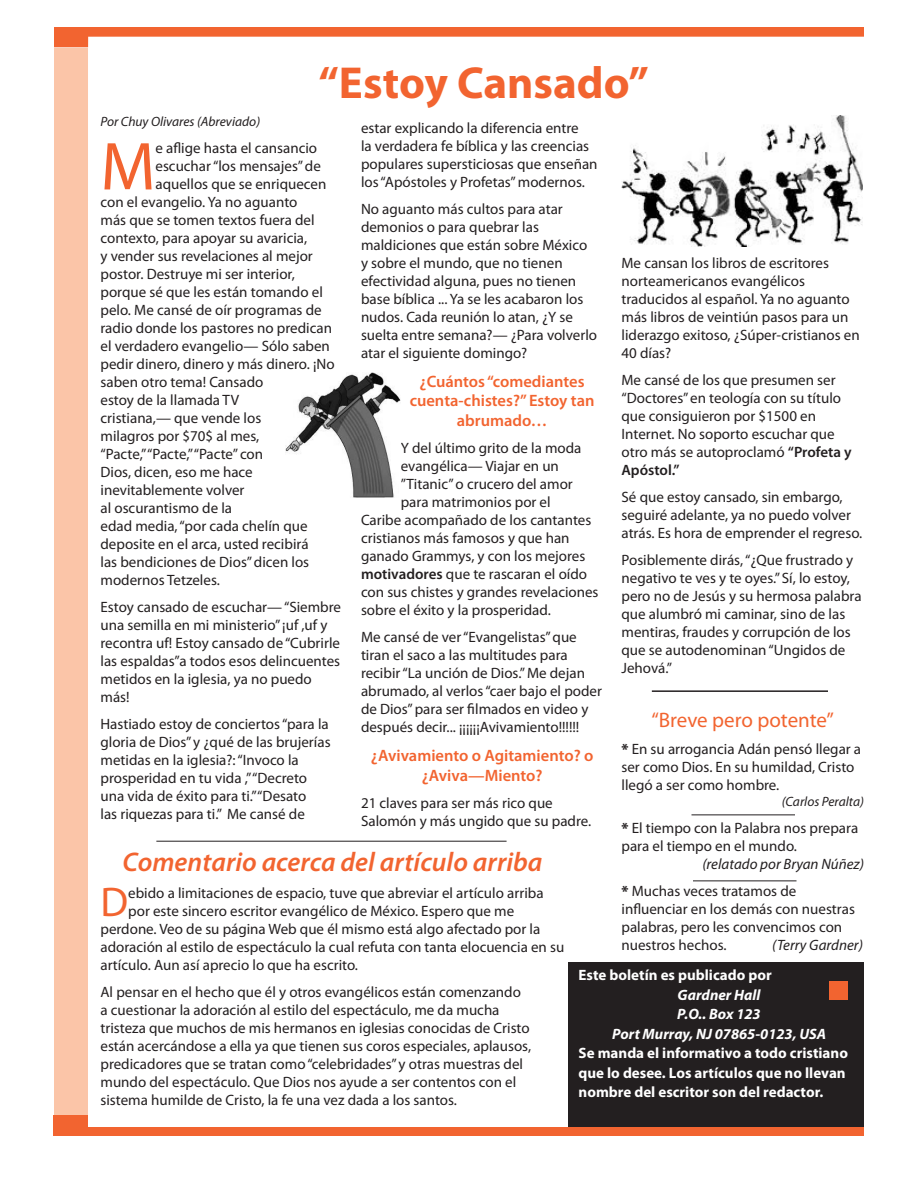
<style>
.page{position:relative;width:918px;height:1188px;background:#fff}
.page>*{position:absolute;margin:0;border:0;box-sizing:border-box;transform-origin:0 0}
.t1{font:68.4px "Myriad Pro";color:#f26430}
.t2{font:700 45px "Myriad Pro";color:#f26430}
.t3{font:41.7px "Myriad Pro";color:#f26430}
.t4{font:italic 600 27px "Myriad Pro";color:#f26430}
.t5{font:21px "Myriad Pro";color:#f26430}
.t6{font:600 16.5px/19.8px "Myriad Pro";color:#f26430;text-align:center}
.t7{font:15px/18px "Myriad Pro";color:#231f20}
.t8{font:700 15px/19.5px "Myriad Pro";color:#fff}
.t9{font:italic 700 15px "Myriad Pro";color:#fff}
.t10{font:italic 15px "Myriad Pro";color:#231f20}
.t11{font:italic 13.5px "Myriad Pro";color:#231f20}
.s1{font-weight:600}
.s2{font-weight:900}
</style>
<div class="page">
<div style="left:54px;top:48px;width:34px;height:1075px;background:#fbc5a8"></div>
<svg style="left:54px;top:27px;width:810px;height:20px"></svg>
<div style="left:568px;top:962px;width:296px;height:172px;background:#231f20"></div>
<div style="left:53px;top:1127px;width:811px;height:9px;background:#f26430"></div>
<div style="left:54px;top:1115px;width:34px;height:12px;background:#f26430"></div>
<svg style="left:691px;top:814px;width:157px;height:186px"></svg>
<img style="left:285px;top:372px;width:116px;height:126px">
<img style="left:622px;top:116px;width:240px;height:130px">
<hr style="left:652px;top:690px;width:176px;height:2px;background:#231f20">
<hr style="left:156px;top:841px;width:351px;height:1px;background:#231f20">
<hr style="left:692px;top:814px;width:103px;height:1px;background:#231f20">
<hr style="left:693px;top:880px;width:103px;height:1px;background:#231f20">
<p class="t2" style="left:319px;top:54px;width:332px">“Estoy Cansado”</p>
<p class="t7" style="left:361px;top:118px;width:238px">estar explicando la diferencia entre<br>la verdadera fe bíblica y las creencias populares supersticiosas que enseñan los “Apóstoles y Profetas” modernos.</p>
<p class="t7" style="left:361px;top:199px;width:238px">No aguanto más cultos para atar demonios o para quebrar las maldiciones que están sobre México y sobre el mundo, que no tienen efectividad alguna, pues no tienen base bíblica ... Ya se les acabaron los nudos. Cada reunión lo atan, ¿Y se suelta entre semana?— ¿Para volverlo atar el siguiente domingo?</p>
<p class="t6" style="left:410px;top:371px;width:186px">¿Cuántos “comediantes cuenta-chistes?” Estoy tan abrumado…</p>
<p class="t7" style="left:401px;top:439px;width:182px">Y del último grito de la moda</p>
<p class="t7" style="left:401px;top:457px;width:160px">evangélica— Viajar en un</p>
<p class="t7" style="left:401px;top:475px;width:174px">”Titanic” o crucero del amor</p>
<p class="t7" style="left:401px;top:493px;width:151px">para matrimonios por el</p>
<p class="t7" style="left:361px;top:511px;width:232px">Caribe acompañado de los cantantes</p>
<p class="t7" style="left:361px;top:529px;width:210px">cristianos más famosos y que han</p>
<p class="t7" style="left:361px;top:547px;width:226px">ganado Grammys, y con los mejores</p>
<p class="t7" style="left:361px;top:565px;width:228px"><span class="s1">motivadores</span> que te rascaran el oído</p>
<p class="t7" style="left:361px;top:583px;width:239px">con sus chistes y grandes revelaciones</p>
<p class="t7" style="left:361px;top:601px;width:191px">sobre el éxito y la prosperidad.</p>
<p class="t7" style="left:361px;top:628px;width:243px">Me cansé de ver “Evangelistas” que tiran el saco a las multitudes para recibir “La unción de Dios.” Me dejan abrumado, al verlos “caer bajo el poder de Dios” para ser filmados en video y después decir... ¡¡¡¡¡¡Avivamiento!!!!!!</p>
<p class="t6" style="left:371px;top:745px;width:224px">¿Avivamiento o Agitamiento? o ¿Aviva—Miento?</p>
<p class="t7" style="left:361px;top:793px;width:232px">21 claves para ser más rico que<br>Salomón y más ungido que su padre.</p>
<p class="t11" style="left:100px;top:114px;width:161px">Por Chuy Olivares (Abreviado)</p>
<p class="t1" style="left:100px;top:124px;width:57px">M</p>
<p class="t7" style="left:156px;top:139px;width:163px">e aflige hasta el cansancio</p>
<p class="t7" style="left:156px;top:157px;width:167px">escuchar “los mensajes” de</p>
<p class="t7" style="left:156px;top:175px;width:172px">aquellos que se enriquecen</p>
<p class="t7" style="left:100px;top:193px;width:198px">con el evangelio. Ya no aguanto</p>
<p class="t7" style="left:100px;top:211px;width:216px">más que se tomen textos fuera del</p>
<p class="t7" style="left:100px;top:229px;width:208px">contexto, para apoyar su avaricia,</p>
<p class="t7" style="left:100px;top:247px;width:214px">y vender sus revelaciones al mejor</p>
<p class="t7" style="left:100px;top:265px;width:196px">postor. Destruye mi ser interior,</p>
<p class="t7" style="left:100px;top:283px;width:224px">porque sé que les están tomando el</p>
<p class="t7" style="left:100px;top:301px;width:223px">pelo. Me cansé de oír programas de</p>
<p class="t7" style="left:100px;top:319px;width:233px">radio donde los pastores no predican</p>
<p class="t7" style="left:100px;top:337px;width:231px">el verdadero evangelio— Sólo saben</p>
<p class="t7" style="left:100px;top:355px;width:236px">pedir dinero, dinero y más dinero. ¡No</p>
<p class="t7" style="left:100px;top:373px;width:164px">saben otro tema! Cansado</p>
<p class="t7" style="left:100px;top:391px;width:140px">estoy de la llamada TV</p>
<p class="t7" style="left:100px;top:409px;width:162px">cristiana,— que vende los</p>
<p class="t7" style="left:100px;top:427px;width:160px">milagros por $70$ al mes,</p>
<p class="t7" style="left:100px;top:445px;width:164px">“Pacte,” “Pacte,” “Pacte” con</p>
<p class="t7" style="left:100px;top:463px;width:154px">Dios, dicen, eso me hace</p>
<p class="t7" style="left:100px;top:481px;width:146px">inevitablemente volver</p>
<p class="t7" style="left:100px;top:499px;width:133px">al oscurantismo de la</p>
<p class="t7" style="left:100px;top:517px;width:209px">edad media, “por cada chelín que</p>
<p class="t7" style="left:100px;top:535px;width:210px">deposite en el arca, usted recibirá</p>
<p class="t7" style="left:100px;top:553px;width:210px">las bendiciones de Dios” dicen los</p>
<p class="t7" style="left:100px;top:571px;width:121px">modernos Tetzeles.</p>
<p class="t7" style="left:100px;top:598px;width:242px">Estoy cansado de escuchar— “Siembre una semilla en mi ministerio” ¡uf ,uf y recontra uf! Estoy cansado de “Cubrirle las espaldas”a todos esos delincuentes metidos en la iglesia, ya no puedo más!</p>
<p class="t7" style="left:100px;top:715px;width:232px">Hastiado estoy de conciertos “para la gloria de Dios” y ¿qué de las brujerías metidas en la iglesia?: “Invoco la prosperidad en tu vida ,” “Decreto una vida de éxito para ti.” “Desato<br>las riquezas para ti.” Me cansé de</p>
<p class="t4" style="left:123px;top:845px;width:421px">Comentario acerca del artículo arriba</p>
<p class="t3" style="left:100px;top:877px;width:29px">D</p>
<p class="t7" style="left:128px;top:884px;width:417px">ebido a limitaciones de espacio, tuve que abreviar el artículo arriba</p>
<p class="t7" style="left:621px;top:254px;width:240px">Me cansan los libros de escritores norteamericanos evangélicos traducidos al español. Ya no aguanto más libros de veintiún pasos para un liderazgo exitoso, ¿Súper-cristianos en<br>40 días?</p>
<p class="t7" style="left:621px;top:371px;width:232px">Me cansé de los que presumen ser “Doctores” en teología con su título que consiguieron por $1500 en<br>Internet. No soporto escuchar que otro más se autoproclamó <span class="s1">“Profeta y<br>Apóstol.”</span></p>
<p class="t7" style="left:621px;top:488px;width:242px">Sé que estoy cansado, sin embargo, seguiré adelante, ya no puedo volver atrás. Es hora de emprender el regreso.</p>
<p class="t7" style="left:621px;top:551px;width:242px">Posiblemente dirás, “¿Que frustrado y negativo te ves y te oyes.” Sí, lo estoy, pero no de Jesús y su hermosa palabra que alumbró mi caminar, sino de las mentiras, fraudes y corrupción de los que se autodenominan “Ungidos de<br>Jehová.”</p>
<p class="t5" style="left:651px;top:707px;width:184px">“Breve pero potente”</p>
<p class="t7" style="left:621px;top:740px;width:241px"><span class="s2">*</span> En su arrogancia Adán pensó llegar a ser como Dios. En su humildad, Cristo llegó a ser como hombre.</p>
<p class="t11" style="left:782px;top:793px;width:84px">(Carlos Peralta)</p>
<p class="t7" style="left:622px;top:819px;width:238px"><span class="s2">*</span> El tiempo con la Palabra nos prepara para el tiempo en el mundo.</p>
<p class="t10" style="left:702px;top:855px;width:163px">(relatado por Bryan Núñez)</p>
<p class="t7" style="left:622px;top:882px;width:235px"><span class="s2">*</span> Muchas veces tratamos de influenciar en los demás con nuestras palabras, pero les convencimos con nuestros hechos.</p>
<p class="t7" style="left:128px;top:902px;width:388px">por este sincero escritor evangélico de México. Espero que me</p>
<p class="t7" style="left:100px;top:920px;width:441px">perdone. Veo de su página Web que él mismo está algo afectado por la</p>
<p class="t7" style="left:100px;top:938px;width:465px">adoración al estilo de espectáculo la cual refuta con tanta elocuencia en su</p>
<p class="t7" style="left:100px;top:956px;width:259px">artículo. Aun así aprecio lo que ha escrito.</p>
<p class="t7" style="left:100px;top:983px;width:432px">Al pensar en el hecho que él y otros evangélicos están comenzando a cuestionar la adoración al estilo del espectáculo, me da mucha tristeza que muchos de mis hermanos en iglesias conocidas de Cristo están acercándose a ella ya que tienen sus coros especiales, aplausos, predicadores que se tratan como “celebridades” y otras muestras del mundo del espectáculo. Que Dios nos ayude a ser contentos con el sistema humilde de Cristo, la fe una vez dada a los santos.</p>
<p class="t10" style="left:772px;top:936px;width:92px">(Terry Gardner)</p>
<p class="t8" style="left:579px;top:965px;width:195px">Este boletín es publicado por</p>
<p class="t9" style="left:678px;top:985px;width:85px">Gardner Hall</p>
<p class="t9" style="left:677px;top:1005px;width:85px">P.O.. Box 123</p>
<p class="t9" style="left:612px;top:1024px;width:215px">Port Murray, NJ 07865-0123, USA</p>
<p class="t8" style="left:579px;top:1043px;width:271px">Se manda el informativo a todo cristiano que lo desee. Los artículos que no llevan nombre del escritor son del redactor.</p>
</div>
